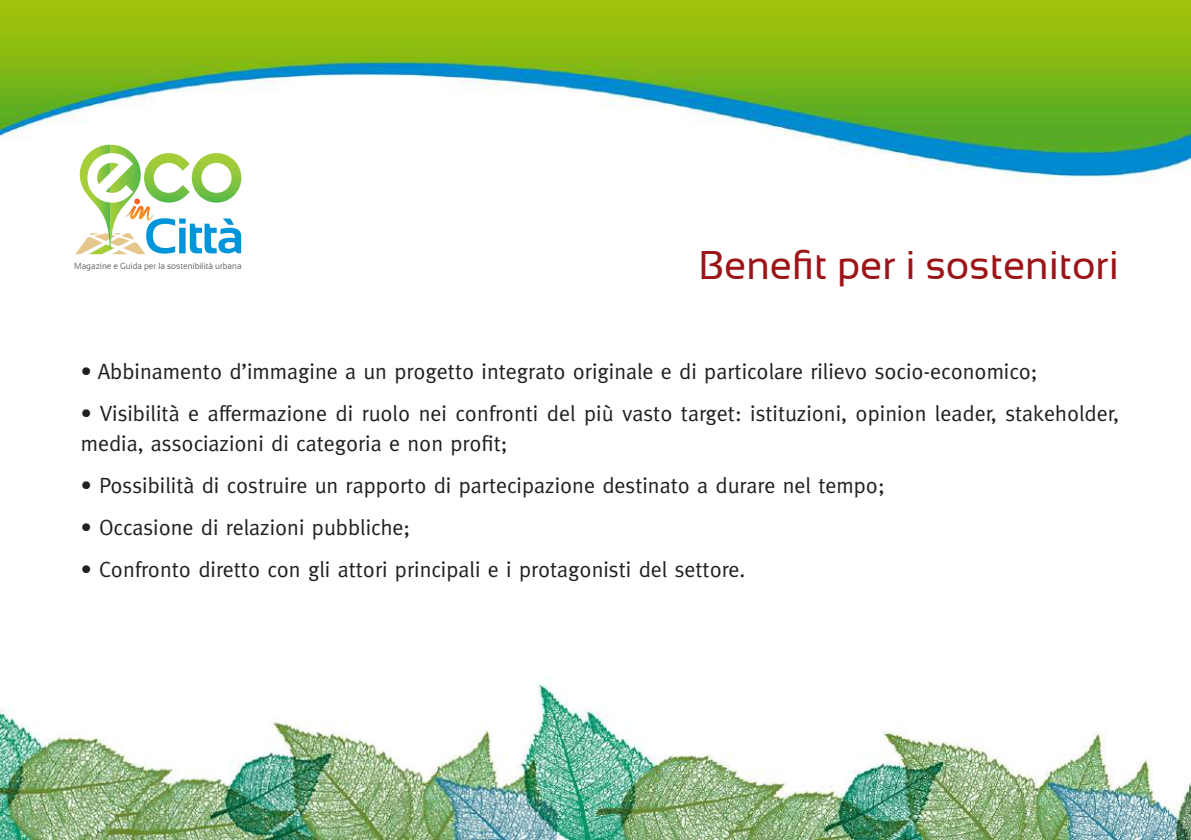
<style>
.page{position:relative;width:1191px;height:840px;background:#fff}
.page>*{position:absolute;margin:0;border:0;box-sizing:border-box;transform-origin:0 0}
.t1{font:40px "Sansation";color:#9c1418}
.t2{font:22px/30px "Meta";color:#231f20}
.t3{font:9px "Sansation";color:#6c6d70;scale:.92 1}
</style>
<div class="page">
<img style="left:0;top:0;width:1190px;height:838px">
<svg style="left:75px;top:145px;width:166px;height:109px"></svg>
<p class="t3" style="left:74px;top:260px;width:183px">Magazine e Guida per la sostenibilità urbana</p>
<h1 class="t1" style="left:698px;top:242px;width:422px">Benefit per i sostenitori</h1>
<p class="t2" style="left:81px;top:356px;width:958px">• Abbinamento d’immagine a un progetto integrato originale e di particolare rilievo socio-economico;</p>
<p class="t2" style="left:81px;top:398px;width:1039px">• Visibilità e affermazione di ruolo nei confronti del più vasto target: istituzioni, opinion leader, stakeholder, media, associazioni di categoria e non profit;</p>
<p class="t2" style="left:81px;top:470px;width:805px">• Possibilità di costruire un rapporto di partecipazione destinato a durare nel tempo;</p>
<p class="t2" style="left:81px;top:512px;width:331px">• Occasione di relazioni pubbliche;</p>
<p class="t2" style="left:81px;top:554px;width:666px">• Confronto diretto con gli attori principali e i protagonisti del settore.</p>
</div>
